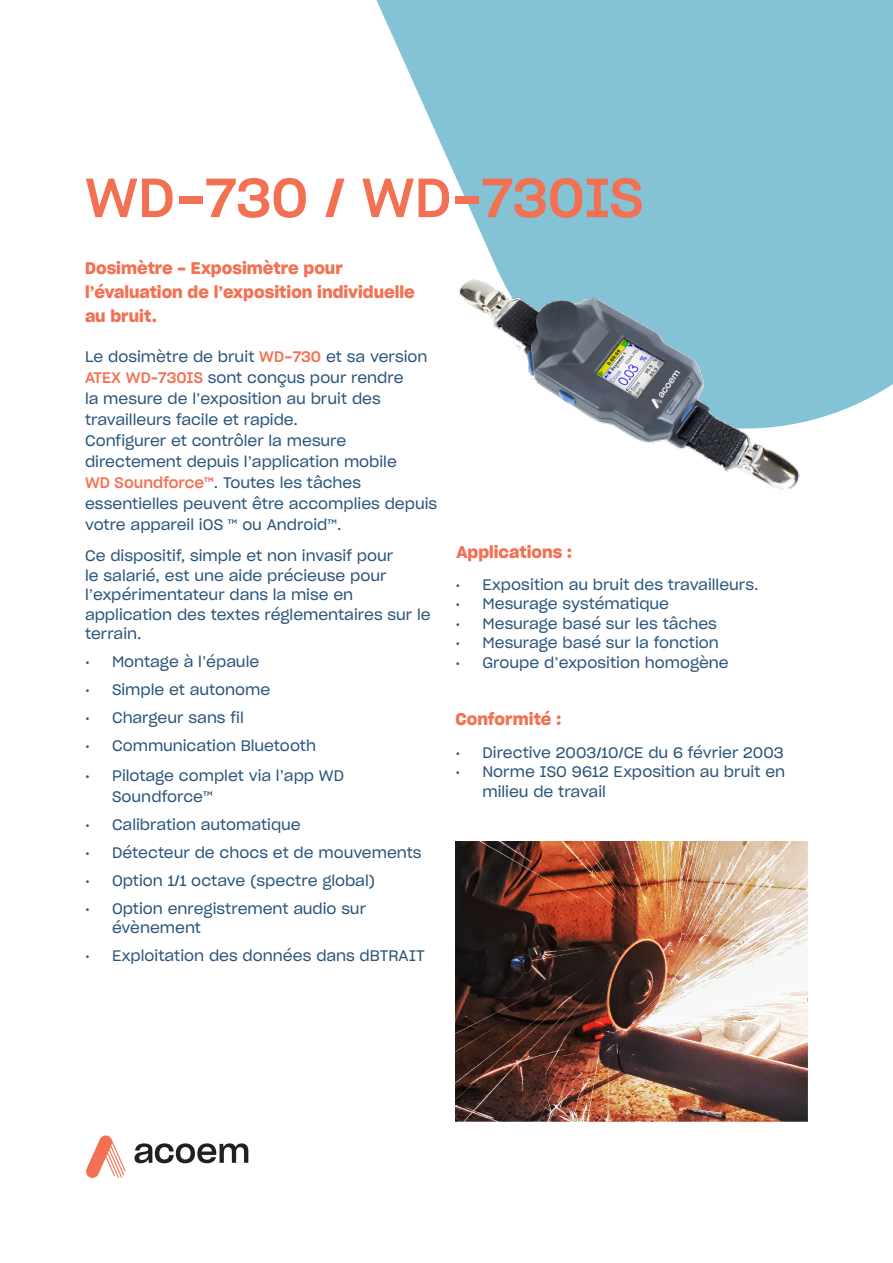
<style>
.page{position:relative;width:893px;height:1263px;background:#fff}
.page>*{position:absolute;margin:0;border:0;box-sizing:border-box;transform-origin:0 0}
.t1{font:54px "Sharp Grotesk Medium 20";color:#f37153}
.t2{font:16.5px/24px "Sharp Grotesk Semi Bold 20";color:#f37153}
.t3{font:15px/21px "Sharp Grotesk Book 20";color:#2a547a}
.s1{font-family:"Sharp Grotesk Medium 20";color:#f37153}
</style>
<div class="page">
<svg style="left:376px;top:0;width:517px;height:422px;fill:#84c3d6"></svg>
<svg style="left:86px;top:1135px;width:40px;height:43px"></svg>
<svg style="left:134px;top:1143px;width:114px;height:20px"></svg>
<img style="left:455px;top:269px;width:352px;height:221px">
<img style="left:455px;top:842px;width:353px;height:279px">
<p class="t1" style="left:85px;top:152px;width:560px">WD-730 / WD-730IS</p>
<p class="t2" style="left:85px;top:255px;width:331px">Dosimètre - Exposimètre pour l’évaluation de l’exposition individuelle au bruit.</p>
<p class="t3" style="left:85px;top:345px;width:344px">Le dosimètre de bruit <span class="s1">WD-730</span> et sa version <span class="s1">ATEX WD-730IS</span> sont conçus pour rendre<br>la mesure de l’exposition au bruit des travailleurs facile et rapide.</p>
<p class="t3" style="left:85px;top:429px;width:313px">Configurer et contrôler la mesure directement depuis l’application mobile</p>
<p class="t3" style="left:85px;top:471px;width:354px"><span class="s1">WD Soundforce™</span>. Toutes les tâches essentielles peuvent être accomplies depuis votre appareil iOS ™ ou Android™.</p>
<p class="t3" style="left:85px;top:545px;width:347px;line-height:19.5px">Ce dispositif, simple et non invasif pour<br>le salarié, est une aide précieuse pour l’expérimentateur dans la mise en application des textes réglementaires sur le terrain.</p>
<p class="t3" style="left:85px;top:651px;width:176px">• Montage à l’épaule</p>
<p class="t3" style="left:85px;top:679px;width:187px">• Simple et autonome</p>
<p class="t3" style="left:85px;top:707px;width:160px">• Chargeur sans fil</p>
<p class="t3" style="left:85px;top:735px;width:233px">• Communication Bluetooth</p>
<p class="t3" style="left:112px;top:764px;width:234px;text-indent:-27px">• Pilotage complet via l’app WD<br>Soundforce™</p>
<p class="t3" style="left:85px;top:813px;width:217px">• Calibration automatique</p>
<p class="t3" style="left:85px;top:841px;width:338px">• Détecteur de chocs et de mouvements</p>
<p class="t3" style="left:85px;top:869px;width:292px">• Option 1/1 octave (spectre global)</p>
<p class="t3" style="left:112px;top:898px;width:256px;line-height:19.5px;text-indent:-27px">• Option enregistrement audio sur évènement</p>
<p class="t3" style="left:85px;top:945px;width:341px">• Exploitation des données dans dBTRAIT</p>
<p class="t2" style="left:457px;top:538px;width:117px">Applications :</p>
<p class="t3" style="left:455px;top:573px;width:305px">• Exposition au bruit des travailleurs.</p>
<p class="t3" style="left:455px;top:593px;width:215px">• Mesurage systématique</p>
<p class="t3" style="left:455px;top:612px;width:263px">• Mesurage basé sur les tâches</p>
<p class="t3" style="left:455px;top:632px;width:265px">• Mesurage basé sur la fonction</p>
<p class="t3" style="left:455px;top:651px;width:275px">• Groupe d’exposition homogène</p>
<p class="t2" style="left:455px;top:706px;width:107px">Conformité :</p>
<p class="t3" style="left:455px;top:741px;width:330px">• Directive 2003/10/CE du 6 février 2003</p>
<p class="t3" style="left:482px;top:761px;width:304px;line-height:19.5px;text-indent:-27px">• Norme ISO 9612 Exposition au bruit en milieu de travail</p>
</div>
